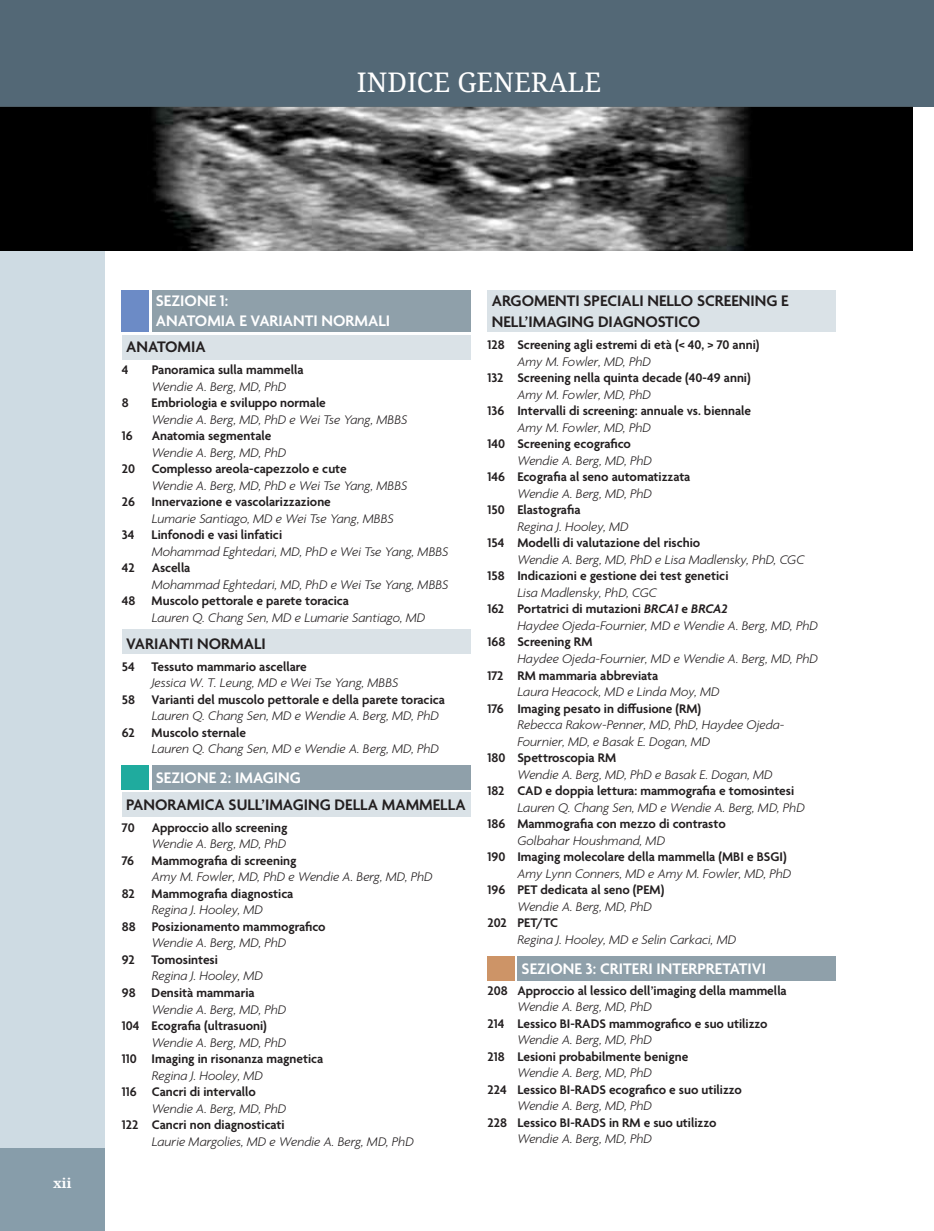
<style>
.page{position:relative;width:934px;height:1231px;background:#fff}
.page>*{position:absolute;margin:0;border:0;box-sizing:border-box;transform-origin:0 0}
.t1{font:27px "Noto Serif";color:#fff}
.t2{font:600 16.5px/21px "Agenda";color:#231f20}
.t3{font:600 16.5px/19.5px "Agenda";color:#fff}
.t4{font:600 13.5px "Agenda";color:#231f20}
.t5{font:italic 300 13.5px/16.5px "Agenda";color:#231f20}
.t6{font:700 13.5px "Noto Serif";color:#fff}
.s1{font-style:italic}
</style>
<div class="page">
<div style="left:0;top:0;width:105px;height:1230px;background:#cedbe3"></div>
<div style="left:913px;top:0;width:21px;height:106px;background:#536876"></div>
<div style="left:0;top:0;width:913px;height:106px;background:#536876"></div>
<div style="left:0;top:1148px;width:105px;height:82px;background:#879daa"></div>
<div style="left:488px;top:955px;width:27px;height:25px;background:#cd9467"></div>
<div style="left:518px;top:955px;width:318px;height:25px;background:#8fa0aa"></div>
<div style="left:122px;top:764px;width:27px;height:25px;background:#1fab9e"></div>
<div style="left:152px;top:764px;width:319px;height:25px;background:#8fa0aa"></div>
<div style="left:122px;top:792px;width:349px;height:25px;background:#dae2e7"></div>
<div style="left:122px;top:629px;width:349px;height:24px;background:#dae2e7"></div>
<div style="left:122px;top:290px;width:27px;height:42px;background:#6c8bc6"></div>
<div style="left:152px;top:290px;width:319px;height:42px;background:#8fa0aa"></div>
<div style="left:122px;top:335px;width:349px;height:24px;background:#dae2e7"></div>
<div style="left:488px;top:290px;width:348px;height:42px;background:#dae2e7"></div>
<img style="left:0;top:106px;width:913px;height:144px">
<h1 class="t1" style="left:357px;top:63px;width:246px">INDICE GENERALE</h1>
<p class="t6" style="left:53px;top:1173px;width:20px">xii</p>
<p class="t3" style="left:156px;top:292px;width:236px">Sezione 1:<br>Anatomia e varianti normali</p>
<p class="t2" style="left:126px;top:337px;width:78px">Anatomia</p>
<p class="t4" style="left:122px;top:363px;width:8px">4</p>
<p class="t4" style="left:152px;top:363px;width:153px">Panoramica sulla mammella</p>
<p class="t5" style="left:152px;top:378px;width:136px">Wendie A. Berg, MD, PhD</p>
<p class="t4" style="left:122px;top:396px;width:205px">8 Embriologia e sviluppo normale</p>
<p class="t5" style="left:152px;top:411px;width:257px">Wendie A. Berg, MD, PhD e Wei Tse Yang, MBBS</p>
<p class="t4" style="left:122px;top:429px;width:12px">16</p>
<p class="t4" style="left:152px;top:429px;width:121px">Anatomia segmentale</p>
<p class="t5" style="left:152px;top:444px;width:136px">Wendie A. Berg, MD, PhD</p>
<p class="t4" style="left:122px;top:462px;width:226px">20 Complesso areola-capezzolo e cute</p>
<p class="t5" style="left:152px;top:477px;width:257px">Wendie A. Berg, MD, PhD e Wei Tse Yang, MBBS</p>
<p class="t4" style="left:122px;top:495px;width:211px">26 I nnervazione e vascolarizzazione</p>
<p class="t5" style="left:152px;top:510px;width:244px">Lumarie Santiago, MD e Wei Tse Yang, MBBS</p>
<p class="t4" style="left:122px;top:528px;width:162px">34 Linfonodi e vasi linfatici</p>
<p class="t5" style="left:152px;top:543px;width:298px">Mohammad Eghtedari, MD, PhD e Wei Tse Yang, MBBS</p>
<p class="t4" style="left:122px;top:561px;width:14px">42</p>
<p class="t4" style="left:152px;top:561px;width:40px">Ascella</p>
<p class="t5" style="left:152px;top:576px;width:298px">Mohammad Eghtedari, MD, PhD e Wei Tse Yang, MBBS</p>
<p class="t4" style="left:122px;top:594px;width:229px">48 M uscolo pettorale e parete toracica</p>
<p class="t5" style="left:152px;top:609px;width:275px">Lauren Q. Chang Sen, MD e Lumarie Santiago, MD</p>
<p class="t2" style="left:126px;top:633px;width:141px">Varianti normali</p>
<p class="t4" style="left:122px;top:659px;width:186px">54 Tessuto mammario ascellare</p>
<p class="t5" style="left:152px;top:674px;width:248px">Jessica W. T. Leung, MD e Wei Tse Yang, MBBS</p>
<p class="t4" style="left:122px;top:692px;width:324px">58 Varianti del muscolo pettorale e della parete toracica</p>
<p class="t5" style="left:152px;top:707px;width:289px">Lauren Q. Chang Sen, MD e Wendie A. Berg, MD, PhD</p>
<p class="t4" style="left:122px;top:725px;width:126px">62 M uscolo sternale</p>
<p class="t5" style="left:152px;top:740px;width:289px">Lauren Q. Chang Sen, MD e Wendie A. Berg, MD, PhD</p>
<p class="t3" style="left:156px;top:769px;width:147px">Sezione 2: Imaging</p>
<p class="t2" style="left:126px;top:795px;width:338px">Panoramica sull’imaging della mammella</p>
<p class="t4" style="left:122px;top:820px;width:14px">70</p>
<p class="t4" style="left:152px;top:820px;width:137px">Approccio allo screening</p>
<p class="t5" style="left:152px;top:835px;width:136px">Wendie A. Berg, MD, PhD</p>
<p class="t4" style="left:122px;top:853px;width:176px">76 Mammografia di screening</p>
<p class="t5" style="left:152px;top:868px;width:283px">Amy M. Fowler, MD, PhD e Wendie A. Berg, MD, PhD</p>
<p class="t4" style="left:122px;top:886px;width:173px">82 Mammografia diagnostica</p>
<p class="t5" style="left:152px;top:901px;width:113px">Regina J. Hooley, MD</p>
<p class="t4" style="left:122px;top:919px;width:205px">88 Posizionamento mammografico</p>
<p class="t5" style="left:152px;top:934px;width:136px">Wendie A. Berg, MD, PhD</p>
<p class="t4" style="left:122px;top:952px;width:98px">92 Tomosintesi</p>
<p class="t5" style="left:152px;top:967px;width:113px">Regina J. Hooley, MD</p>
<p class="t4" style="left:122px;top:985px;width:134px">98 Densità mammaria</p>
<p class="t5" style="left:152px;top:1000px;width:136px">Wendie A. Berg, MD, PhD</p>
<p class="t4" style="left:122px;top:1018px;width:146px">104 Ecografia (ultrasuoni)</p>
<p class="t5" style="left:152px;top:1033px;width:136px">Wendie A. Berg, MD, PhD</p>
<p class="t4" style="left:122px;top:1051px;width:203px">110 I maging in risonanza magnetica</p>
<p class="t5" style="left:152px;top:1066px;width:113px">Regina J. Hooley, MD</p>
<p class="t4" style="left:122px;top:1084px;width:136px">116 Cancri di intervallo</p>
<p class="t5" style="left:152px;top:1099px;width:136px">Wendie A. Berg, MD, PhD</p>
<p class="t4" style="left:122px;top:1117px;width:164px">122 Cancri non diagnosticati</p>
<p class="t5" style="left:152px;top:1132px;width:264px">Laurie Margolies, MD e Wendie A. Berg, MD, PhD</p>
<p class="t2" style="left:492px;top:291px;width:298px">Argomenti speciali nello screening e nell’imaging diagnostico</p>
<p class="t4" style="left:488px;top:338px;width:273px">128 Screening agli estremi di età (&lt; 40, &gt; 70 anni)</p>
<p class="t5" style="left:517px;top:353px;width:135px">Amy M. Fowler, MD, PhD</p>
<p class="t4" style="left:488px;top:371px;width:265px">132 Screening nella quinta decade (40-49 anni)</p>
<p class="t5" style="left:517px;top:386px;width:135px">Amy M. Fowler, MD, PhD</p>
<p class="t4" style="left:488px;top:404px;width:265px">136 I ntervalli di screening: annuale vs. biennale</p>
<p class="t5" style="left:517px;top:419px;width:135px">Amy M. Fowler, MD, PhD</p>
<p class="t4" style="left:488px;top:437px;width:145px">140 Screening ecografico</p>
<p class="t5" style="left:517px;top:452px;width:136px">Wendie A. Berg, MD, PhD</p>
<p class="t4" style="left:488px;top:470px;width:204px">146 Ecografia al seno automatizzata</p>
<p class="t5" style="left:517px;top:485px;width:136px">Wendie A. Berg, MD, PhD</p>
<p class="t4" style="left:488px;top:503px;width:94px">150 Elastografia</p>
<p class="t5" style="left:517px;top:518px;width:113px">Regina J. Hooley, MD</p>
<p class="t4" style="left:488px;top:536px;width:214px">154 Modelli di valutazione del rischio</p>
<p class="t5" style="left:517px;top:551px;width:289px">Wendie A. Berg, MD, PhD e Lisa Madlensky, PhD, CGC</p>
<p class="t4" style="left:488px;top:569px;width:242px">158 I ndicazioni e gestione dei test genetici</p>
<p class="t5" style="left:517px;top:584px;width:141px">Lisa Madlensky, PhD, CGC</p>
<p class="t4" style="left:488px;top:602px;width:242px">162 Portatrici di mutazioni <span class="s1">BRCA1</span> e <span class="s1">BRCA2</span></p>
<p class="t5" style="left:517px;top:617px;width:302px">Haydee Ojeda-Fournier, MD e Wendie A. Berg, MD, PhD</p>
<p class="t4" style="left:488px;top:634px;width:96px">168 Screening RM</p>
<p class="t5" style="left:517px;top:650px;width:302px">Haydee Ojeda-Fournier, MD e Wendie A. Berg, MD, PhD</p>
<p class="t4" style="left:488px;top:667px;width:30px">172 RM</p>
<p class="t4" style="left:539px;top:667px;width:121px">mammaria abbreviata</p>
<p class="t5" style="left:517px;top:683px;width:204px">Laura Heacock, MD e Linda Moy, MD</p>
<p class="t4" style="left:488px;top:700px;width:215px">176 I maging pesato in diffusione (RM)</p>
<p class="t5" style="left:517px;top:716px;width:269px">Rebecca Rakow-Penner, MD, PhD, Haydee Ojeda-<br>Fournier, MD, e Basak E. Dogan, MD</p>
<p class="t4" style="left:488px;top:750px;width:120px">180 Spettroscopia RM</p>
<p class="t5" style="left:517px;top:765px;width:257px">Wendie A. Berg, MD, PhD e Basak E. Dogan, MD</p>
<p class="t4" style="left:488px;top:783px;width:308px">182 CAD e doppia lettura: mammografia e tomosintesi</p>
<p class="t5" style="left:517px;top:798px;width:289px">Lauren Q. Chang Sen, MD e Wendie A. Berg, MD, PhD</p>
<p class="t4" style="left:488px;top:816px;width:240px">186 Mammografia con mezzo di contrasto</p>
<p class="t5" style="left:517px;top:831px;width:149px">Golbahar Houshmand, MD</p>
<p class="t4" style="left:488px;top:849px;width:301px">190 I maging molecolare della mammella (MBI e BSGI)</p>
<p class="t5" style="left:517px;top:864px;width:276px">Amy Lynn Conners, MD e Amy M. Fowler, MD, PhD</p>
<p class="t4" style="left:488px;top:882px;width:178px">196 PET dedicata al seno (PEM)</p>
<p class="t5" style="left:517px;top:897px;width:136px">Wendie A. Berg, MD, PhD</p>
<p class="t4" style="left:488px;top:915px;width:72px">202 PET/TC</p>
<p class="t5" style="left:517px;top:930px;width:220px">Regina J. Hooley, MD e Selin Carkaci, MD</p>
<p class="t3" style="left:522px;top:959px;width:246px">Sezione 3: Criteri interpretativi</p>
<p class="t4" style="left:488px;top:982px;width:301px">208 Approccio al lessico dell’imaging della mammella</p>
<p class="t5" style="left:517px;top:998px;width:136px">Wendie A. Berg, MD, PhD</p>
<p class="t4" style="left:488px;top:1015px;width:282px">214 Lessico BI-RADS mammografico e suo utilizzo</p>
<p class="t5" style="left:517px;top:1031px;width:136px">Wendie A. Berg, MD, PhD</p>
<p class="t4" style="left:488px;top:1048px;width:202px">218 Lesioni probabilmente benigne</p>
<p class="t5" style="left:517px;top:1064px;width:136px">Wendie A. Berg, MD, PhD</p>
<p class="t4" style="left:488px;top:1081px;width:256px">224 Lessico BI-RADS ecografico e suo utilizzo</p>
<p class="t5" style="left:517px;top:1097px;width:136px">Wendie A. Berg, MD, PhD</p>
<p class="t4" style="left:488px;top:1114px;width:230px">228 Lessico BI-RADS in RM e suo utilizzo</p>
<p class="t5" style="left:517px;top:1130px;width:136px">Wendie A. Berg, MD, PhD</p>
</div>
